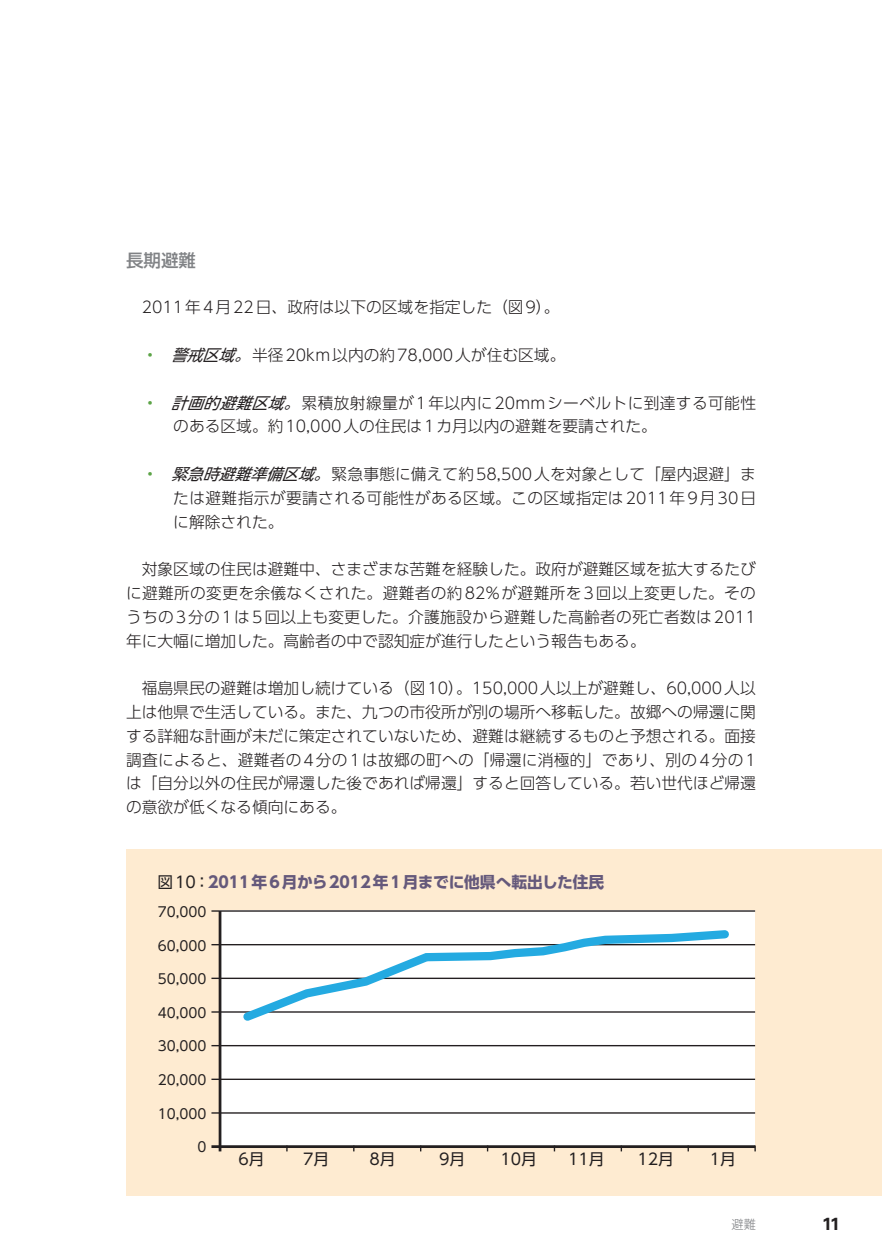
<style>
.page{position:relative;width:882px;height:1260px;background:#fff}
.page>*{position:absolute;margin:0;border:0;box-sizing:border-box;transform-origin:0 0}
.t1{font:500 17.5px "UD Shin Go Pro";color:#808285}
.t2{font:700 17.5px "Univers LT Std";color:#231f20}
.t3{font:300 15.75px/23.8px "UD Shin Go Pro";color:#231f20;text-align:justify}
.t4{font:300 15.75px/23.8px "UD Shin Go Pro";letter-spacing:.02em;color:#231f20}
.t5{font:700 15.75px "UD Shin Go Pro";color:#65597b}
.t6{font:15.75px "UD Shin Go Pro";letter-spacing:-.005em;color:#231f20}
.t7{font:13.65px "UD Shin Go Pro";color:#231f20}
.t8{font:300 12.25px "UD Shin Go Pro";color:#808285}
.s1{color:#5da448}
.s2{font-weight:400;font-style:italic}
.s3{font-weight:400;color:#231f20}
</style>
<div class="page">
<div style="left:126px;top:850px;width:756px;height:346px;background:#feebd1"></div>
<div style="left:220px;top:911px;width:535px;height:235px;background:#fff"></div>
<hr style="left:211px;top:1145px;width:544px;height:3px;background:#231f20">
<hr style="left:211px;top:1112px;width:544px;height:2px;background:#231f20">
<hr style="left:211px;top:1079px;width:544px;height:1px;background:#231f20">
<hr style="left:211px;top:1045px;width:544px;height:1px;background:#231f20">
<hr style="left:211px;top:1011px;width:544px;height:2px;background:#231f20">
<hr style="left:211px;top:978px;width:544px;height:1px;background:#231f20">
<hr style="left:211px;top:944px;width:544px;height:1px;background:#231f20">
<hr style="left:211px;top:910px;width:544px;height:2px;background:#231f20">
<hr style="left:219px;top:911px;width:2px;height:240px;background:#231f20">
<svg style="left:237px;top:930px;width:497px;height:91px"></svg>
<p class="t1" style="left:126px;top:246px;width:71px">長期避難</p>
<p class="t3" style="left:142px;top:295px;width:419px">2011年4月22日、政府は以下の区域を指定した（図9）。</p>
<p class="t3" style="left:147px;top:343px;width:420px"><span class="s1">•</span> <span class="s2">警戒区域。</span>半径20km以内の約78,000人が住む区域。</p>
<p class="t4" style="left:173px;top:390px;width:584px;text-indent:-27px"><span class="s1">•</span> <span class="s2">計画的避難区域。</span>累積放射線量が1年以内に20mmシーベルトに到達する可能性のある区域。約10,000人の住民は1カ月以内の避難を要請された。</p>
<p class="t3" style="left:173px;top:462px;width:584px;text-indent:-27px"><span class="s1">•</span> <span class="s2">緊急時避難準備区域。</span>緊急事態に備えて約58,500人を対象として「屋内退避」または避難指示が要請される可能性がある区域。この区域指定は2011年9月30日に解除された。</p>
<p class="t3" style="left:126px;top:557px;width:631px;text-indent:16px">対象区域の住民は避難中、さまざまな苦難を経験した。政府が避難区域を拡大するたびに避難所の変更を余儀なくされた。避難者の約82%が避難所を3回以上変更した。そのうちの3分の1は5回以上も変更した。介護施設から避難した高齢者の死亡者数は2011年に大幅に増加した。高齢者の中で認知症が進行したという報告もある。</p>
<p class="t3" style="left:126px;top:676px;width:631px;text-indent:16px">福島県民の避難は増加し続けている（図10）。150,000人以上が避難し、60,000人以上は他県で生活している。また、九つの市役所が別の場所へ移転した。故郷への帰還に関する詳細な計画が未だに策定されていないため、避難は継続するものと予想される。面接調査によると、避難者の4分の1は故郷の町への「帰還に消極的」であり、別の4分の1は「自分以外の住民が帰還した後であれば帰還」すると回答している。若い世代ほど帰還の意欲が低くなる傾向にある。</p>
<p class="t5" style="left:158px;top:870px;width:448px"><span class="s3">図10：</span>2011年6月から2012年1月までに他県へ転出した住民</p>
<p class="t7" style="left:158px;top:901px;width:50px">70,000</p>
<p class="t7" style="left:158px;top:935px;width:50px">60,000</p>
<p class="t7" style="left:158px;top:968px;width:50px">50,000</p>
<p class="t7" style="left:158px;top:1002px;width:50px">40,000</p>
<p class="t7" style="left:158px;top:1035px;width:50px">30,000</p>
<p class="t7" style="left:158px;top:1069px;width:50px">20,000</p>
<p class="t7" style="left:158px;top:1102px;width:50px">10,000</p>
<p class="t7" style="left:197px;top:1136px;width:11px">0</p>
<p class="t6" style="left:239px;top:1147px;width:28px">6月</p>
<p class="t6" style="left:303px;top:1147px;width:28px">7月</p>
<p class="t6" style="left:369px;top:1147px;width:28px">8月</p>
<p class="t6" style="left:439px;top:1147px;width:28px">9月</p>
<p class="t6" style="left:501px;top:1147px;width:38px">10月</p>
<p class="t6" style="left:568px;top:1147px;width:38px">11月</p>
<p class="t6" style="left:637px;top:1147px;width:38px">12月</p>
<p class="t6" style="left:710px;top:1147px;width:28px">1月</p>
<p class="t8" style="left:732px;top:1215px;width:26px">避難</p>
<p class="t2" style="left:822px;top:1214px;width:19px">11</p>
</div>
